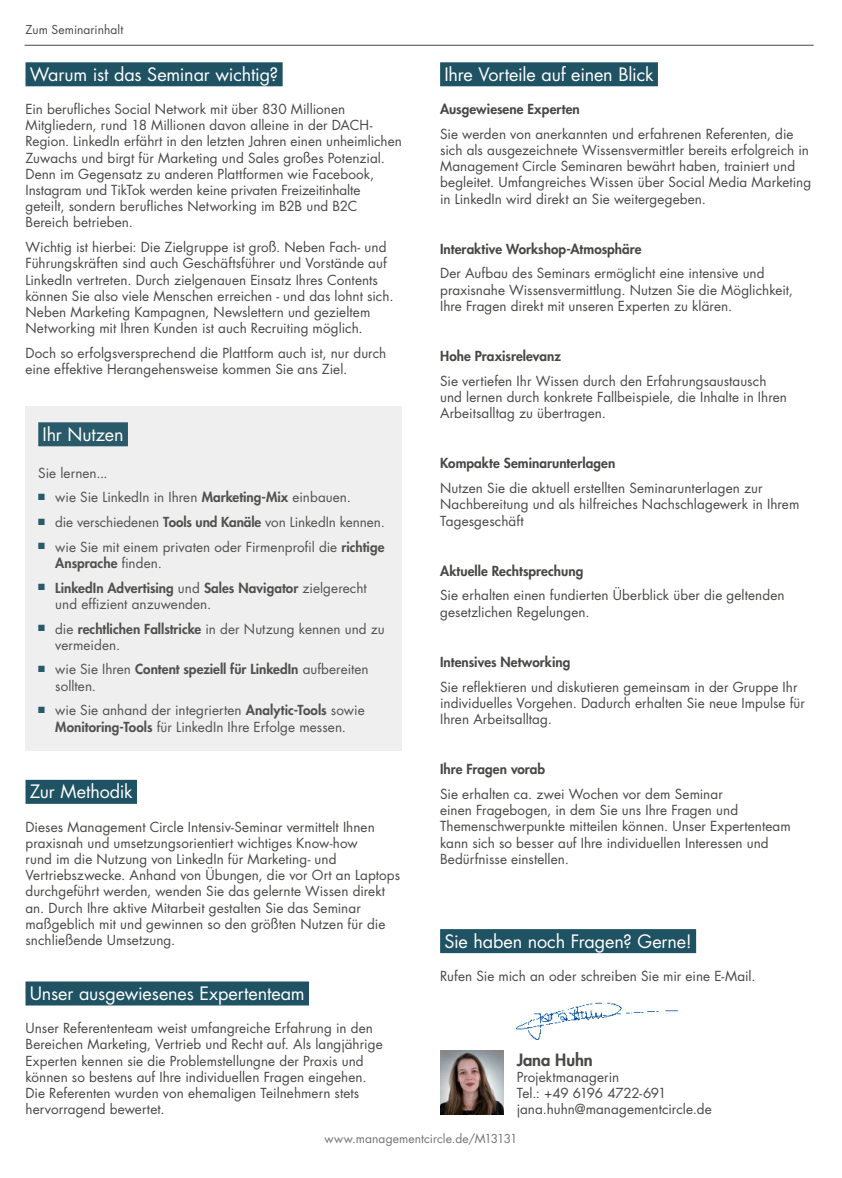
<style>
.page{position:relative;width:842px;height:1178px;background:#fff}
.page>*{position:absolute;margin:0;border:0;box-sizing:border-box;transform-origin:0 0}
.Überschriften_Balken{font:18px "Futura Std";letter-spacing:-.005em;color:#fff}
.Mitarbeiter_Name{font:800 16.5px "Futura Std";letter-spacing:-.005em;color:#484847}
.Fließtext{font:13.5px/16.2px "Futura Std";letter-spacing:.005em;color:#484847}
.Fließtext-2{font:800 13.5px "Futura Std";letter-spacing:.005em;color:#484847}
.Mitarbeiter_Kontaktd{font:13.5px/16.2px "Futura Std";color:#484847}
.URL{font:12px "Futura Std";letter-spacing:.01em;color:#737373}
.Balken_oben_links{font:12px "Futura Std";letter-spacing:.005em;color:#484847}
.s1{font-weight:800}
</style>
<div class="page">
<hr style="left:25px;top:45px;width:789px;height:1px;background:#484847">
<div style="left:440px;top:929px;width:256px;height:24px;background:#1f5263"></div>
<div style="left:440px;top:62px;width:218px;height:24px;background:#1f5263"></div>
<div style="left:26px;top:62px;width:257px;height:24px;background:#1f5263"></div>
<div style="left:26px;top:406px;width:376px;height:345px;background:#efefef"></div>
<div style="left:38px;top:422px;width:90px;height:24px;background:#2a5a6a"></div>
<div style="left:26px;top:780px;width:111px;height:24px;background:#1f5263"></div>
<div style="left:26px;top:981px;width:283px;height:24px;background:#1f5263"></div>
<img style="left:440px;top:1050px;width:64px;height:64px">
<img style="left:516px;top:1002px;width:163px;height:38px">
<p class="Balken_oben_links" style="left:26px;top:22px;width:99px">Zum Seminarinhalt</p>
<p class="Überschriften_Balken" style="left:30px;top:63px;width:250px">Warum ist das Seminar wichtig?</p>
<p class="Fließtext" style="left:26px;top:101px;width:378px">Ein berufliches Social Network mit über 830 Millionen Mitgliedern, rund 18 Millionen davon alleine in der DACH-Region. LinkedIn erfährt in den letzten Jahren einen unheimlichen Zuwachs und birgt für Marketing und Sales großes Potenzial.<br>Denn im Gegensatz zu anderen Plattformen wie Facebook, Instagram und TikTok werden keine privaten Freizeitinhalte geteilt, sondern berufliches Networking im B2B und B2C Bereich betrieben.</p>
<p class="Fließtext" style="left:26px;top:239px;width:369px">Wichtig ist hierbei: Die Zielgruppe ist groß. Neben Fach- und Führungskräften sind auch Geschäftsführer und Vorstände auf LinkedIn vertreten. Durch zielgenauen Einsatz Ihres Contents können Sie also viele Menschen erreichen - und das lohnt sich.<br>Neben Marketing Kampagnen, Newslettern und gezieltem Networking mit Ihren Kunden ist auch Recruiting möglich.</p>
<p class="Fließtext" style="left:26px;top:345px;width:362px">Doch so erfolgsversprechend die Plattform auch ist, nur durch eine effektive Herangehensweise kommen Sie ans Ziel.</p>
<h1 class="Überschriften_Balken" style="left:43px;top:423px;width:83px">Ihr Nutzen</h1>
<p class="Fließtext" style="left:38px;top:465px;width:71px">Sie lernen...</p>
<p class="Fließtext" style="left:38px;top:489px;width:314px"><sup>■</sup> wie Sie LinkedIn in Ihren <span class="s1">Marketing-Mix</span> einbauen.</p>
<p class="Fließtext" style="left:38px;top:514px;width:348px"><sup>■</sup> die verschiedenen <span class="s1">Tools und Kanäle</span> von LinkedIn kennen.</p>
<p class="Fließtext" style="left:55px;top:539px;width:331px;text-indent:-17px"><sup>■</sup> wie Sie mit einem privaten oder Firmenprofil die <span class="s1">richtige<br>Ansprache</span> finden.</p>
<p class="Fließtext" style="left:55px;top:580px;width:313px;text-indent:-17px"><sup>■</sup> <span class="s1">LinkedIn Advertising</span> und <span class="s1">Sales Navigator</span> zielgerecht und effizient anzuwenden.</p>
<p class="Fließtext" style="left:55px;top:621px;width:331px;text-indent:-17px"><sup>■</sup> die <span class="s1">rechtlichen Fallstricke</span> in der Nutzung kennen und zu vermeiden.</p>
<p class="Fließtext" style="left:55px;top:661px;width:315px;text-indent:-17px"><sup>■</sup> wie Sie Ihren <span class="s1">Content speziell für LinkedIn</span> aufbereiten sollten.</p>
<p class="Fließtext" style="left:38px;top:702px;width:328px;text-align:center"><sup>■</sup> wie Sie anhand der integrierten <span class="s1">Analytic-Tools</span> sowie<br><span class="s1">Monitoring-Tools</span> für LinkedIn Ihre Erfolge messen.</p>
<p class="Überschriften_Balken" style="left:30px;top:780px;width:104px">Zur Methodik</p>
<p class="Fließtext" style="left:26px;top:818px;width:376px">Dieses Management Circle Intensiv-Seminar vermittelt Ihnen praxisnah und umsetzungsorientiert wichtiges Know-how<br>rund im die Nutzung von LinkedIn für Marketing- und Vertriebszwecke. Anhand von Übungen, die vor Ort an Laptops durchgeführt werden, wenden Sie das gelernte Wissen direkt an. Durch Ihre aktive Mitarbeit gestalten Sie das Seminar maßgeblich mit und gewinnen so den größten Nutzen für die snchließende Umsetzung.</p>
<p class="Überschriften_Balken" style="left:30px;top:982px;width:276px">Unser ausgewiesenes Expertenteam</p>
<p class="Fließtext" style="left:26px;top:1020px;width:359px">Unser Referententeam weist umfangreiche Erfahrung in den Bereichen Marketing, Vertrieb und Recht auf. Als langjährige Experten kennen sie die Problemstellungne der Praxis und können so bestens auf Ihre individuellen Fragen eingehen.<br>Die Referenten wurden von ehemaligen Teilnehmern stets hervorragend bewertet.</p>
<p class="Überschriften_Balken" style="left:444px;top:63px;width:211px">Ihre Vorteile auf einen Blick</p>
<p class="Fließtext-2" style="left:440px;top:100px;width:141px">Ausgewiesene Experten</p>
<p class="Fließtext" style="left:440px;top:126px;width:373px">Sie werden von anerkannten und erfahrenen Referenten, die sich als ausgezeichnete Wissensvermittler bereits erfolgreich in Management Circle Seminaren bewährt haben, trainiert und begleitet. Umfangreiches Wissen über Social Media Marketing in LinkedIn wird direkt an Sie weitergegeben.</p>
<p class="Fließtext-2" style="left:440px;top:240px;width:203px">Interaktive Workshop-Atmosphäre</p>
<p class="Fließtext" style="left:440px;top:265px;width:354px">Der Aufbau des Seminars ermöglicht eine intensive und praxisnahe Wissensvermittlung. Nutzen Sie die Möglichkeit,<br>Ihre Fragen direkt mit unseren Experten zu klären.</p>
<p class="Fließtext-2" style="left:440px;top:347px;width:122px">Hohe Praxisrelevanz</p>
<p class="Fließtext" style="left:440px;top:373px;width:348px">Sie vertiefen Ihr Wissen durch den Erfahrungsaustausch und lernen durch konkrete Fallbeispiele, die Inhalte in Ihren<br>Arbeitsalltag zu übertragen.</p>
<p class="Fließtext-2" style="left:440px;top:455px;width:177px">Kompakte Seminarunterlagen</p>
<p class="Fließtext" style="left:440px;top:480px;width:361px">Nutzen Sie die aktuell erstellten Seminarunterlagen zur<br>Nachbereitung und als hilfreiches Nachschlagewerk in Ihrem<br>Tagesgeschäft</p>
<p class="Fließtext-2" style="left:440px;top:562px;width:145px">Aktuelle Rechtsprechung</p>
<p class="Fließtext" style="left:440px;top:587px;width:346px">Sie erhalten einen fundierten Überblick über die geltenden gesetzlichen Regelungen.</p>
<p class="Fließtext-2" style="left:440px;top:653px;width:132px">Intensives Networking</p>
<p class="Fließtext" style="left:440px;top:679px;width:366px">Sie reflektieren und diskutieren gemeinsam in der Gruppe Ihr individuelles Vorgehen. Dadurch erhalten Sie neue Impulse für<br>Ihren Arbeitsalltag.</p>
<p class="Fließtext-2" style="left:440px;top:761px;width:107px">Ihre Fragen vorab</p>
<p class="Fließtext" style="left:440px;top:786px;width:352px">Sie erhalten ca. zwei Wochen vor dem Seminar<br>einen Fragebogen, in dem Sie uns Ihre Fragen und Themenschwerpunkte mitteilen können. Unser Expertenteam kann sich so besser auf Ihre individuellen Interessen und Bedürfnisse einstellen.</p>
<p class="Überschriften_Balken" style="left:444px;top:929px;width:249px">Sie haben noch Fragen? Gerne!</p>
<p class="Fließtext" style="left:440px;top:968px;width:317px">Rufen Sie mich an oder schreiben Sie mir eine E-Mail.</p>
<p class="Mitarbeiter_Name" style="left:517px;top:1049px;width:78px">Jana Huhn</p>
<p class="Mitarbeiter_Kontaktd" style="left:517px;top:1069px;width:197px">Projektmanagerin<br>Tel.: +49 6196 4722-691 jana.huhn@managementcircle.de</p>
<p class="URL" style="left:324px;top:1131px;width:194px">www.managementcircle.de/M13131</p>
</div>
